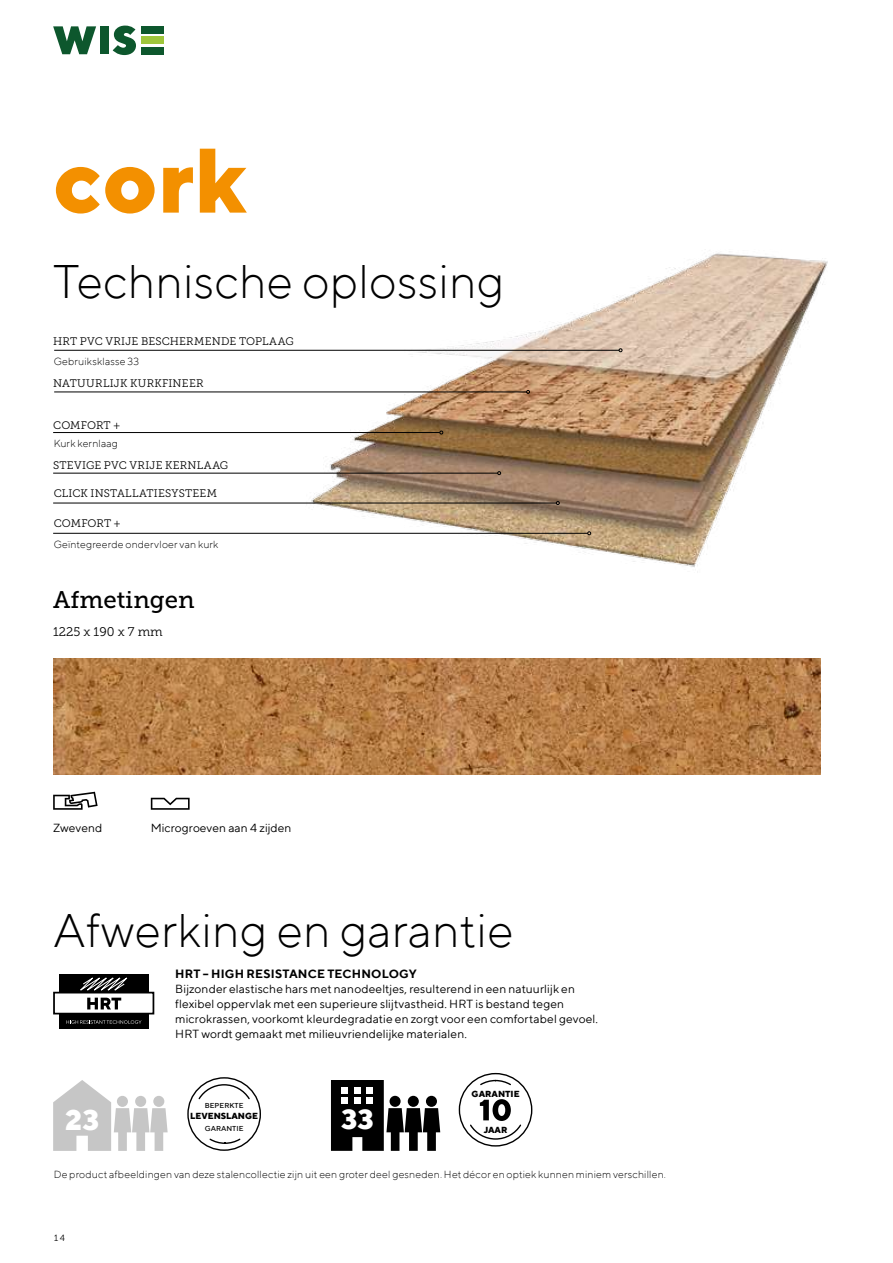
<style>
.page{position:relative;width:893px;height:1263px;background:#fff}
.page>*{position:absolute;margin:0;border:0;box-sizing:border-box;transform-origin:0 0}
.t1{font:800 91.35px "TT Norms";color:#f39000}
.t2{font:300 48px "TT Norms";color:#000}
.t3{font:800 28.35px "TT Norms";color:#fff}
.t4{font:800 27.6px "TT Norms";color:#fff}
.t5{font:24px "Museo Slab 500";color:#000}
.t6{font:12.6px "Museo Slab 300";color:#000}
.t7{font:12px/15px "TT Norms";letter-spacing:.01em;color:#000}
.t8{font:700 12px "TT Norms";letter-spacing:.015em;color:#000}
.t9{font:10.95px "Museo Slab 300";letter-spacing:.015em;color:#000}
.t10{font:300 10.5px "TT Norms";letter-spacing:.015em;color:#000}
.t11{font:9px "Museo Slab 300";color:#000}
.t12{font:800 8.7px "TT Norms";color:#000}
.t13{font:500 7.35px "TT Norms";color:#000}
</style>
<div class="page">
<img style="left:296px;top:253px;width:532px;height:314px">
<hr style="left:53px;top:473px;width:445px;height:1px;background:#000">
<svg style="left:497px;top:471px;width:4px;height:4px"></svg>
<hr style="left:53px;top:503px;width:503px;height:1px;background:#000">
<svg style="left:556px;top:501px;width:4px;height:4px"></svg>
<hr style="left:53px;top:533px;width:535px;height:1px;background:#000">
<svg style="left:587px;top:531px;width:4px;height:4px"></svg>
<hr style="left:53px;top:432px;width:387px;height:1px;background:#000">
<hr style="left:54px;top:392px;width:473px;height:1px;background:#000">
<svg style="left:526px;top:390px;width:4px;height:4px"></svg>
<hr style="left:54px;top:350px;width:565px;height:1px;background:#000">
<svg style="left:619px;top:348px;width:3px;height:4px"></svg>
<svg style="left:53px;top:1080px;width:115px;height:71px"></svg>
<svg style="left:331px;top:1080px;width:109px;height:71px"></svg>
<img style="left:53px;top:658px;width:768px;height:117px">
<svg style="left:53px;top:792px;width:45px;height:18px"></svg>
<svg style="left:151px;top:798px;width:39px;height:12px"></svg>
<div style="left:59px;top:974px;width:89px;height:55px;background:#000"></div>
<div style="left:54px;top:992px;width:99px;height:21px;background:#fff"></div>
<div style="left:53px;top:992px;width:101px;height:22px;border:2px solid #000"></div>
<svg style="left:66px;top:1020px;width:75px;height:4px"></svg>
<svg style="left:75px;top:977px;width:57px;height:32px"></svg>
<svg style="left:187px;top:1077px;width:73px;height:74px"></svg>
<svg style="left:458px;top:1072px;width:74px;height:75px"></svg>
<div style="left:141px;top:36px;width:22px;height:8px;background:#9fc63b"></div>
<svg style="left:53px;top:26px;width:43px;height:28px"></svg>
<div style="left:100px;top:26px;width:9px;height:28px;background:#0d572d"></div>
<svg style="left:113px;top:26px;width:23px;height:29px"></svg>
<div style="left:141px;top:47px;width:22px;height:7px;background:#0d572d"></div>
<div style="left:141px;top:26px;width:22px;height:8px;background:#0d572d"></div>
<h1 class="t1" style="left:53px;top:122px;width:195px">cork</h1>
<h2 class="t2" style="left:53px;top:251px;width:453px">Technische oplossing</h2>
<p class="t9" style="left:53px;top:335px;width:242px">HRT PVC VRIJE BESCHERMENDE TOPLAAG</p>
<p class="t10" style="left:54px;top:354px;width:87px">Gebruiksklasse 33</p>
<p class="t9" style="left:53px;top:377px;width:152px">NATUURLIJK KURKFINEER</p>
<p class="t9" style="left:53px;top:419px;width:68px">COMFORT +</p>
<p class="t10" style="left:54px;top:437px;width:66px">Kurk kernlaag</p>
<p class="t9" style="left:53px;top:459px;width:177px">STEVIGE PVC VRIJE KERNLAAG</p>
<p class="t9" style="left:54px;top:487px;width:165px">CLICK INSTALLATIESYSTEEM</p>
<p class="t9" style="left:54px;top:517px;width:68px">COMFORT +</p>
<p class="t10" style="left:54px;top:537px;width:166px">Geïntegreerde ondervloer van kurk</p>
<h3 class="t5" style="left:53px;top:586px;width:143px">Afmetingen</h3>
<p class="t6" style="left:53px;top:625px;width:111px">1225 x 190 x 7 mm</p>
<p class="t7" style="left:53px;top:820px;width:51px">Zwevend</p>
<p class="t7" style="left:151px;top:820px;width:142px">Microgroeven aan 4 zijden</p>
<h2 class="t2" style="left:53px;top:901px;width:462px">Afwerking en garantie</h2>
<p class="t8" style="left:175px;top:966px;width:243px">HRT – HIGH RESISTANCE TECHNOLOGY</p>
<p class="t7" style="left:175px;top:981px;width:424px">Bijzonder elastische hars met nanodeeltjes, resulterend in een natuurlijk en flexibel oppervlak met een superieure slijtvastheid. HRT is bestand tegen microkrassen, voorkomt kleurdegradatie en zorgt voor een comfortabel gevoel.<br>HRT wordt gemaakt met milieuvriendelijke materialen.</p>
<p class="t12" style="left:472px;top:1088px;width:49px">GARANTIE</p>
<p class="t13" style="left:205px;top:1100px;width:40px">BEPERKTE</p>
<p class="t12" style="left:190px;top:1110px;width:69px">LEVENSLANGE</p>
<p class="t13" style="left:205px;top:1124px;width:40px">GARANTIE</p>
<p class="t12" style="left:484px;top:1124px;width:25px">JAAR</p>
<h3 class="t3" style="left:65px;top:1101px;width:35px">23</h3>
<h3 class="t4" style="left:341px;top:1102px;width:34px">33</h3>
<p class="t10" style="left:54px;top:1168px;width:614px">De product afbeeldingen van deze stalencollectie zijn uit een groter deel gesneden. Het décor en optiek kunnen miniem verschillen.</p>
<p class="t11" style="left:54px;top:1233px;width:13px">14</p>
</div>
